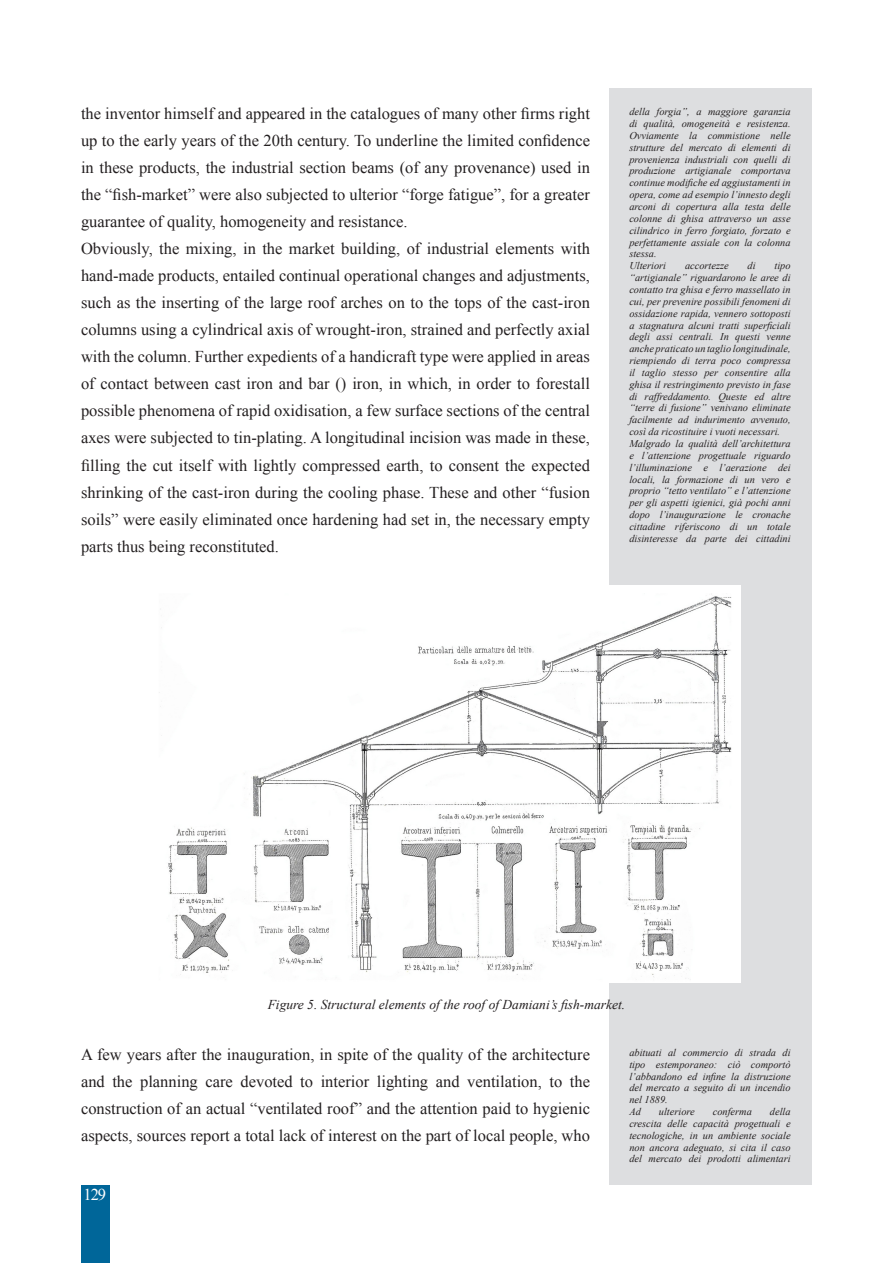
<style>
.page{position:relative;width:893px;height:1263px;background:#fff}
.page>*{position:absolute;margin:0;border:0;box-sizing:border-box;transform-origin:0 0}
.t1{font:16.5px/27px "Times New Roman";color:#231f20;text-align:justify}
.t2{font:16.5px "Times New Roman";color:#fff}
.t3{font:italic 13.5px "Times New Roman";color:#231f20}
.t4{font:italic 10.35px/11.9px "Times New Roman";color:#231f20;text-align:justify}
</style>
<div class="page">
<div style="left:609px;top:88px;width:203px;height:1097px;background:#dddee0"></div>
<div style="left:81px;top:1185px;width:28px;height:78px;background:#069"></div>
<img style="left:159px;top:586px;width:581px;height:397px">
<p class="t1" style="left:81px;top:100px;width:510px">the inventor himself and appeared in the catalogues of many other firms right up to the early years of the 20th century. To underline the limited confidence in these products, the industrial section beams (of any provenance) used in the “fish-market” were also subjected to ulterior “forge fatigue”, for a greater guarantee of quality, homogeneity and resistance.</p>
<p class="t1" style="left:81px;top:235px;width:510px">Obviously, the mixing, in the market building, of industrial elements with hand-made products, entailed continual operational changes and adjustments, such as the inserting of the large roof arches on to the tops of the cast-iron columns using a cylindrical axis of wrought-iron, strained and perfectly axial with the column. Further expedients of a handicraft type were applied in areas of contact between cast iron and bar () iron, in which, in order to forestall possible phenomena of rapid oxidisation, a few surface sections of the central axes were subjected to tin-plating. A longitudinal incision was made in these, filling the cut itself with lightly compressed earth, to consent the expected shrinking of the cast-iron during the cooling phase. These and other “fusion soils” were easily eliminated once hardening had set in, the necessary empty parts thus being reconstituted.</p>
<p class="t4" style="left:629px;top:106px;width:163px">della forgia”, a maggiore garanzia di qualità, omogeneità e resistenza.<br>Ovviamente la commistione nelle strutture del mercato di elementi di provenienza industriali con quelli di produzione artigianale comportava continue modifiche ed aggiustamenti in opera, come ad esempio l’innesto degli arconi di copertura alla testa delle colonne di ghisa attraverso un asse cilindrico in ferro forgiato, forzato e perfettamente assiale con la colonna stessa.</p>
<p class="t4" style="left:629px;top:260px;width:38px">Ulteriori</p>
<p class="t4" style="left:685px;top:260px;width:45px">accortezze</p>
<p class="t4" style="left:748px;top:260px;width:10px">di</p>
<p class="t4" style="left:629px;top:260px;width:163px;text-indent:145px">tipo “artigianale” riguardarono le aree di contatto tra ghisa e ferro massellato in cui, per prevenire possibili fenomeni di ossidazione rapida, vennero sottoposti a stagnatura alcuni tratti superficiali degli assi centrali. In questi venne anche praticato un taglio longitudinale, riempiendo di terra poco compressa il taglio stesso per consentire alla ghisa il restringimento previsto in fase di raffreddamento. Queste ed altre “terre di fusione” venivano eliminate facilmente ad indurimento avvenuto, così da ricostituire i vuoti necessari.</p>
<p class="t4" style="left:629px;top:437px;width:163px">Malgrado la qualità dell’architettura e l’attenzione progettuale riguardo l’illuminazione e l’aerazione dei locali, la formazione di un vero e proprio “tetto ventilato” e l’attenzione per gli aspetti igienici, già pochi anni dopo l’inaugurazione le cronache cittadine riferiscono di un totale disinteresse da parte dei cittadini</p>
<p class="t3" style="left:268px;top:995px;width:359px">Figure 5. Structural elements of the roof of Damiani’s fish-market.</p>
<p class="t1" style="left:81px;top:1041px;width:510px">A few years after the inauguration, in spite of the quality of the architecture and the planning care devoted to interior lighting and ventilation, to the construction of an actual “ventilated roof” and the attention paid to hygienic aspects, sources report a total lack of interest on the part of local people, who</p>
<p class="t4" style="left:629px;top:1046px;width:163px">abituati al commercio di strada di tipo estemporaneo: ciò comportò l’abbandono ed infine la distruzione del mercato a seguito di un incendio nel 1889.</p>
<p class="t4" style="left:629px;top:1105px;width:13px">Ad</p>
<p class="t4" style="left:659px;top:1105px;width:37px">ulteriore</p>
<p class="t4" style="left:713px;top:1105px;width:41px">conferma</p>
<p class="t4" style="left:629px;top:1105px;width:163px;text-indent:141px">della crescita delle capacità progettuali e tecnologiche, in un ambiente sociale non ancora adeguato, si cita il caso del mercato dei prodotti alimentari</p>
<h1 class="t2" style="left:84px;top:1184px;width:24px">129</h1>
</div>
